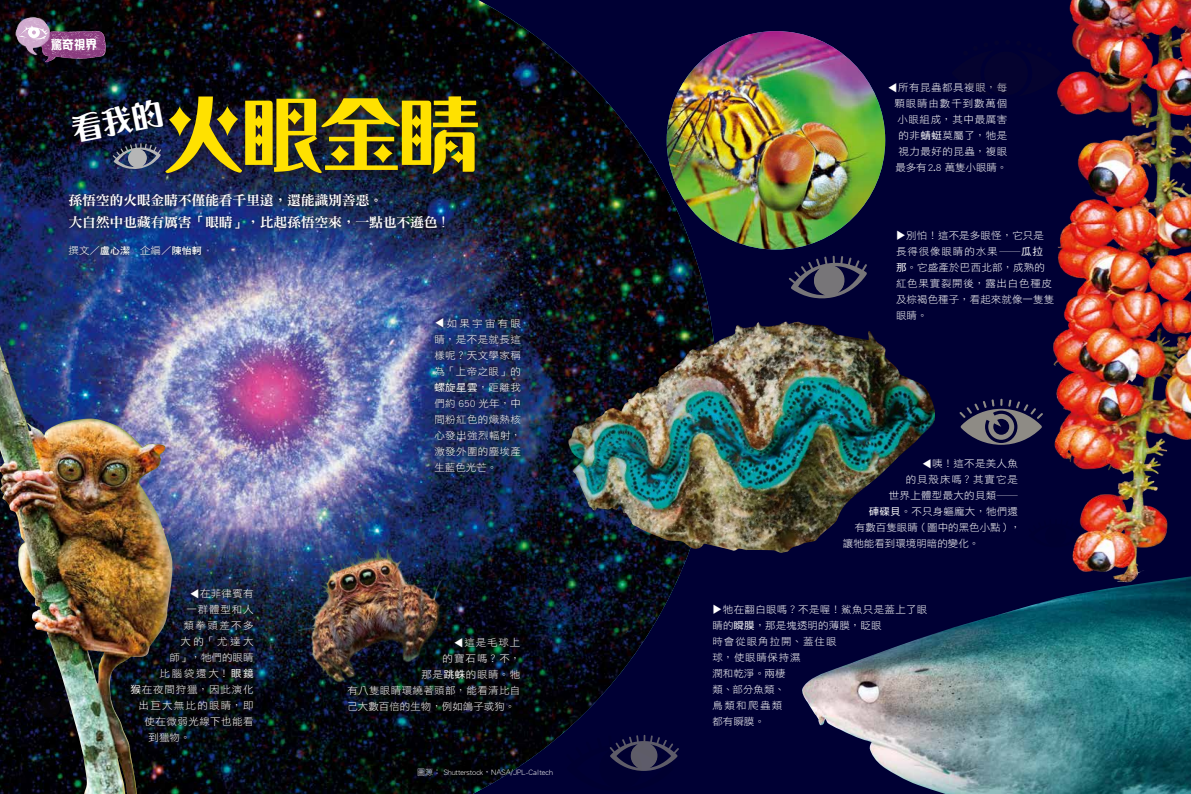
<style>
.page{position:relative;width:1191px;height:794px;background:#fff}
.page>*{position:absolute;margin:0;border:0;box-sizing:border-box;transform-origin:0 0}
.t1{font:84.2px "DF Lang Man Xue Std W9";color:#ffe100}
.t2{font:13.4px/22px "DF Ming Std W9";letter-spacing:-.025em;color:#fff;scale:1.04 1}
.t3{font:12.7px "DFPOP2 Std W9";color:#fff;scale:.91 1}
.t4{font:10.1px/16px "DF Hei Std W3";letter-spacing:.035em;color:#fff;text-align:justify;scale:1.04 1}
.t5{font:10.1px/16px "DF Hei Std W3";letter-spacing:.015em;color:#fff;scale:1.04 1}
.t6{font:10.1px "DF Hei Std W3";color:#fff;scale:1.04 1}
.t7{font:10.1px "DF Hei Std W3";letter-spacing:.08em;color:#fff;scale:1.04 1}
.t8{font:10.1px "DF Hei Std W3";letter-spacing:.12em;color:#fff;scale:1.04 1}
.t9{font:10.1px "DF Hei Std W3";letter-spacing:.085em;color:#fff;scale:1.04 1}
.t10{font:10.1px "DF Hei Std W5";color:#fff;scale:1.04 1}
.t11{font:8px "DF Hei Std W3";color:#fff}
.s1{font-family:"Times New Roman";font-size:15.5px}
.s2{font-family:"DF Hei Std W7";font-size:9.6px}
.s3{font-family:"DF Hei Std W5"}
.s4{font-family:"DF Hei Std W3"}
</style>
<div class="page">
<div style="left:442px;top:0;width:749px;height:794px;background:#000034"></div>
<img style="left:0;top:0;width:717px;height:794px">
<svg style="left:789px;top:256px;width:78px;height:43px"></svg>
<svg style="left:566px;top:735px;width:113px;height:57px"></svg>
<div style="left:631px;top:742px;width:26px;height:27px;background:#5e5c68;border-radius:50%"></div>
<div style="left:65px;top:190px;width:383px;height:69px;background:#221815;opacity:.75"></div>
<img style="left:430px;top:314px;width:95px;height:162px">
<svg style="left:343px;top:633px;width:181px;height:83px;background:#070c11"></svg>
<svg style="left:173px;top:585px;width:85px;height:162px;background:#0c121e"></svg>
<img style="left:567px;top:321px;width:368px;height:232px">
<img style="left:802px;top:589px;width:389px;height:205px">
<img style="left:1053px;top:0;width:138px;height:589px">
<img style="left:273px;top:521px;width:193px;height:183px">
<img style="left:0;top:418px;width:173px;height:376px">
<svg style="left:959px;top:399px;width:84px;height:46px"></svg>
<svg style="left:1053px;top:41px;width:8px;height:55px"></svg>
<div style="left:984px;top:52px;width:43px;height:43px;background:#05032f;border-radius:50%"></div>
<div style="left:159px;top:89px;width:331px;height:96px;background:#221815;opacity:.66"></div>
<img style="left:666px;top:31px;width:219px;height:218px;border-radius:109px">
<img style="left:37px;top:26px;width:73px;height:41px">
<img style="left:12px;top:12px;width:43px;height:49px">
<svg style="left:19px;top:25px;width:30px;height:14px"></svg>
<img style="left:70px;top:98px;width:93px;height:71px">
<p class="t3" style="left:51px;top:38px;width:52px">驚奇視界</p>
<h1 class="t1" style="left:162px;top:89px;width:321px">火眼金睛</h1>
<h2 class="t2" style="left:69px;top:189px;width:364px">孫悟空的火眼金睛不僅能看千里遠，還能識別善惡。<br>大自然中也藏有厲害「眼睛」，比起孫悟空來，一點也不遜色 <span class="s1">!</span></h2>
<p class="t4" style="left:69px;top:242px;width:129px">撰文／<span class="s2">盧心潔</span> 企編／<span class="s2">陳怡軻</span></p>
<p class="t4" style="left:186px;top:599px;width:12px;rotate:-90deg">▲</p>
<p class="t4" style="left:200px;top:585px;width:53px">在菲律賓有</p>
<p class="t4" style="left:187px;top:601px;width:66px">一群體型和人</p>
<p class="t4" style="left:184px;top:617px;width:69px">類拳頭差不多</p>
<p class="t4" style="left:181px;top:633px;width:72px">大的「尤達大</p>
<p class="t4" style="left:170px;top:649px;width:82px">師」，牠們的眼睛</p>
<p class="t4" style="left:160px;top:665px;width:92px">比腦袋還大！<span class="s3">眼鏡</span></p>
<p class="t7" style="left:131px;top:684px;width:120px"><span class="s3">猴</span>在夜間狩獵，因此演化</p>
<p class="t8" style="left:139px;top:700px;width:112px">出巨大無比的眼睛，即</p>
<p class="t4" style="left:145px;top:713px;width:106px">使在微弱光線下也能看</p>
<p class="t4" style="left:149px;top:729px;width:42px">到獵物。</p>
<p class="t4" style="left:434px;top:315px;width:85px;text-indent:12px">如果宇宙有眼睛，是不是就長這樣呢？天文學家稱為「上帝之眼」的</p>
<p class="t10" style="left:434px;top:382px;width:85px">螺旋星雲<span class="s4">，距離我</span></p>
<p class="t4" style="left:434px;top:395px;width:85px">們約 650 光年，中間粉紅色的熾熱核心發出強烈輻射，激發外圍的塵埃產生藍色光芒。</p>
<p class="t4" style="left:431px;top:328px;width:12px;rotate:-90deg">▲</p>
<p class="t4" style="left:450px;top:648px;width:12px;rotate:-90deg">▲</p>
<p class="t4" style="left:464px;top:634px;width:55px">這是毛球上</p>
<p class="t4" style="left:442px;top:650px;width:76px">的寶石嗎？不，</p>
<p class="t4" style="left:421px;top:666px;width:97px">那是<span class="s3">跳蛛</span>的眼睛。牠</p>
<p class="t4" style="left:347px;top:682px;width:168px">有八隻眼睛環繞著頭部，能看清比自</p>
<p class="t6" style="left:347px;top:701px;width:163px">己大數百倍的生物，例如鴿子或狗。</p>
<p class="t11" style="left:417px;top:767px;width:137px">圖源： Shutterstock，NASA/JPL-Caltech</p>
<p class="t4" style="left:884px;top:93px;width:12px;rotate:-90deg">▲</p>
<p class="t4" style="left:894px;top:79px;width:110px;text-align:center">所有昆蟲都具複眼，每顆眼睛由數千到數萬個小眼組成，其中最厲害的非<span class="s3">蜻蜓</span>莫屬了，牠是視力最好的昆蟲，複眼最多有2.8 萬隻小眼睛。</p>
<p class="t5" style="left:896px;top:227px;width:153px;text-indent:10px">別怕！這不是多眼怪，它只是長得很像眼睛的水果─<span class="s3">瓜拉那</span>。它盛產於巴西北部，成熟的紅色果實裂開後，露出白色種皮及棕褐色種子，看起來就像一隻隻眼睛。</p>
<p class="t4" style="left:909px;top:230px;width:12px;rotate:90deg">▲</p>
<p class="t4" style="left:918px;top:469px;width:12px;rotate:-90deg">▲</p>
<p class="t4" style="left:932px;top:455px;width:84px">咦！這不是美人魚</p>
<p class="t9" style="left:906px;top:474px;width:109px">的貝殼床嗎？其實它是</p>
<p class="t4" style="left:889px;top:487px;width:126px">世界上體型最大的貝類─</p>
<p class="t5" style="left:869px;top:503px;width:145px"><span class="s3">硨磲貝</span>。不只身軀龐大，牠們還</p>
<p class="t6" style="left:855px;top:522px;width:161px">有數百隻眼睛（圖中的黑色小點），</p>
<p class="t6" style="left:843px;top:538px;width:133px">讓牠能看到環境明暗的變化。</p>
<p class="t4" style="left:712px;top:601px;width:208px;text-align:left;text-indent:10px">牠在翻白眼嗎？不是喔！鯊魚只是蓋上了眼睛的<span class="s3">瞬膜</span>，那是塊透明的薄膜，眨眼<br>時會從眼角拉開、蓋住眼<br>球，使眼睛保持濕<br>潤和乾淨。兩棲<br>類、部分魚類、<br>鳥類和爬蟲類<br>都有瞬膜。</p>
<p class="t4" style="left:725px;top:604px;width:12px;rotate:90deg">▲</p>
</div>
